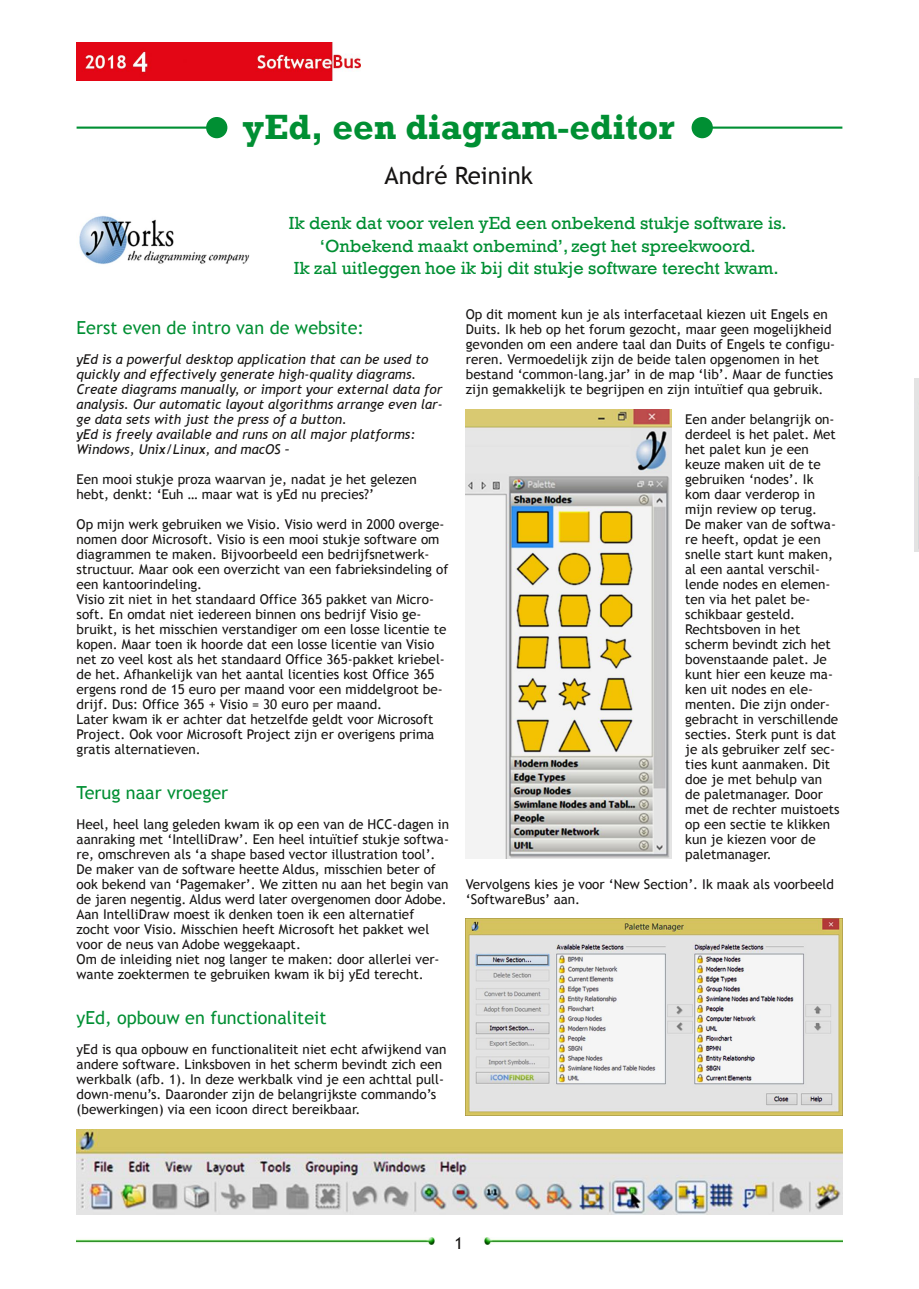
<style>
.page{position:relative;width:919px;height:1289px;background:#fff}
.page>*{position:absolute;margin:0;border:0;box-sizing:border-box;transform-origin:0 0}
.t1{font:700 36px "Rockwell";color:#008f33}
.t2{font:24px "Trebuchet MS";color:#161413}
.t3{font:18px/22.5px "Rockwell";color:#008f33;text-align:center}
.t4{font:18px "Trebuchet MS";color:#008f33}
.t5{font:16.5px "Trebuchet MS";color:#161413}
.t6{font:13.5px/15px "Trebuchet MS";color:#161413}
.t7{font:italic 13.5px/15px "Trebuchet MS";color:#161413}
</style>
<div class="page">
<img style="left:77px;top:43px;width:283px;height:38px">
<img style="left:77px;top:1237px;width:358px;height:7px">
<img style="left:484px;top:1237px;width:358px;height:7px">
<hr style="left:702px;top:126px;width:140px;height:3px;background:#008f33">
<div style="left:691px;top:117px;width:21px;height:21px;background:#008f33;border-radius:50%"></div>
<hr style="left:77px;top:126px;width:140px;height:3px;background:#008f33">
<div style="left:206px;top:117px;width:21px;height:21px;background:#008f33;border-radius:50%"></div>
<img style="left:77px;top:1129px;width:765px;height:85px">
<img style="left:79px;top:215px;width:171px;height:49px">
<img style="left:466px;top:409px;width:205px;height:449px">
<img style="left:466px;top:918px;width:376px;height:197px">
<h1 class="t1" style="left:243px;top:105px;width:433px">yEd, een diagram-editor</h1>
<h2 class="t2" style="left:384px;top:161px;width:150px">André Reinink</h2>
<h3 class="t3" style="left:289px;top:211px;width:499px">Ik denk dat voor velen yEd een onbekend stukje software is. ‘Onbekend maakt onbemind’, zegt het spreekwoord.<br>Ik zal uitleggen hoe ik bij dit stukje software terecht kwam.</h3>
<h3 class="t4" style="left:77px;top:317px;width:289px">Eerst even de intro van de website:</h3>
<p class="t7" style="left:77px;top:351px;width:367px">yEd is a powerful desktop application that can be used to quickly and effectively generate high‐quality diagrams.<br>Create diagrams manually, or import your external data for analysis. Our automatic layout algorithms arrange even lar‐ ge data sets with just the press of a button.<br>yEd is freely available and runs on all major platforms:<br>Windows, Unix/Linux, and macOS –</p>
<p class="t6" style="left:77px;top:471px;width:342px">Een mooi stukje proza waarvan je, nadat je het gelezen hebt, denkt: ‘Euh … maar wat is yEd nu precies?’</p>
<p class="t6" style="left:77px;top:516px;width:373px">Op mijn werk gebruiken we Visio. Visio werd in 2000 overge‐ nomen door Microsoft. Visio is een mooi stukje software om diagrammen te maken. Bijvoorbeeld een bedrijfsnetwerk‐ structuur. Maar ook een overzicht van een fabrieksindeling of een kantoorindeling.<br>Visio zit niet in het standaard Office 365 pakket van Micro‐ soft. En omdat niet iedereen binnen ons bedrijf Visio ge‐ bruikt, is het misschien verstandiger om een losse licentie te kopen. Maar toen ik hoorde dat een losse licentie van Visio net zo veel kost als het standaard Office 365‐pakket kriebel‐ de het. Afhankelijk van het aantal licenties kost Office 365 ergens rond de 15 euro per maand voor een middelgroot be‐ drijf. Dus: Office 365 + Visio = 30 euro per maand.<br>Later kwam ik er achter dat hetzelfde geldt voor Microsoft Project. Ook voor Microsoft Project zijn er overigens prima gratis alternatieven.</p>
<h3 class="t4" style="left:77px;top:782px;width:153px">Terug naar vroeger</h3>
<p class="t6" style="left:77px;top:816px;width:374px">Heel, heel lang geleden kwam ik op een van de HCC‐dagen in aanraking met ‘IntelliDraw’. Een heel intuïtief stukje softwa‐ re, omschreven als ‘a shape based vector illustration tool’.<br>De maker van de software heette Aldus, misschien beter of ook bekend van ‘Pagemaker’. We zitten nu aan het begin van de jaren negentig. Aldus werd later overgenomen door Adobe.<br>Aan IntelliDraw moest ik denken toen ik een alternatief zocht voor Visio. Misschien heeft Microsoft het pakket wel voor de neus van Adobe weggekaapt.<br>Om de inleiding niet nog langer te maken: door allerlei ver‐ wante zoektermen te gebruiken kwam ik bij yEd terecht.</p>
<h3 class="t4" style="left:77px;top:1007px;width:251px">yEd, opbouw en functionaliteit</h3>
<p class="t6" style="left:77px;top:1041px;width:371px">yEd is qua opbouw en functionaliteit niet echt afwijkend van andere software. Linksboven in het scherm bevindt zich een werkbalk (afb. 1). In deze werkbalk vind je een achttal pull‐ down‐menu’s. Daaronder zijn de belangrijkste commando’s (bewerkingen) via een icoon direct bereikbaar.</p>
<p class="t6" style="left:466px;top:306px;width:371px">Op dit moment kun je als interfacetaal kiezen uit Engels en Duits. Ik heb op het forum gezocht, maar geen mogelijkheid gevonden om een andere taal dan Duits of Engels te configu‐ reren. Vermoedelijk zijn de beide talen opgenomen in het bestand ‘common‐lang.jar’ in de map ‘lib’. Maar de functies zijn gemakkelijk te begrijpen en zijn intuïtief qua gebruik.</p>
<p class="t6" style="left:685px;top:411px;width:156px">Een ander belangrijk on‐ derdeel is het palet. Met het palet kun je een keuze maken uit de te gebruiken ‘nodes’. Ik kom daar verderop in mijn review op terug.<br>De maker van de softwa‐ re heeft, opdat je een snelle start kunt maken, al een aantal verschil‐ lende nodes en elemen‐ ten via het palet be‐ schikbaar gesteld.<br>Rechtsboven in het scherm bevindt zich het bovenstaande palet. Je kunt hier een keuze ma‐ ken uit nodes en ele‐ menten. Die zijn onder‐ gebracht in verschillende secties. Sterk punt is dat je als gebruiker zelf sec‐ ties kunt aanmaken. Dit doe je met behulp van de paletmanager. Door met de rechter muistoets op een sectie te klikken kun je kiezen voor de paletmanager.</p>
<p class="t6" style="left:466px;top:876px;width:369px">Vervolgens kies je voor ‘New Section’. Ik maak als voorbeeld ‘SoftwareBus’ aan.</p>
<p class="t5" style="left:454px;top:1233px;width:10px">1</p>
</div>
